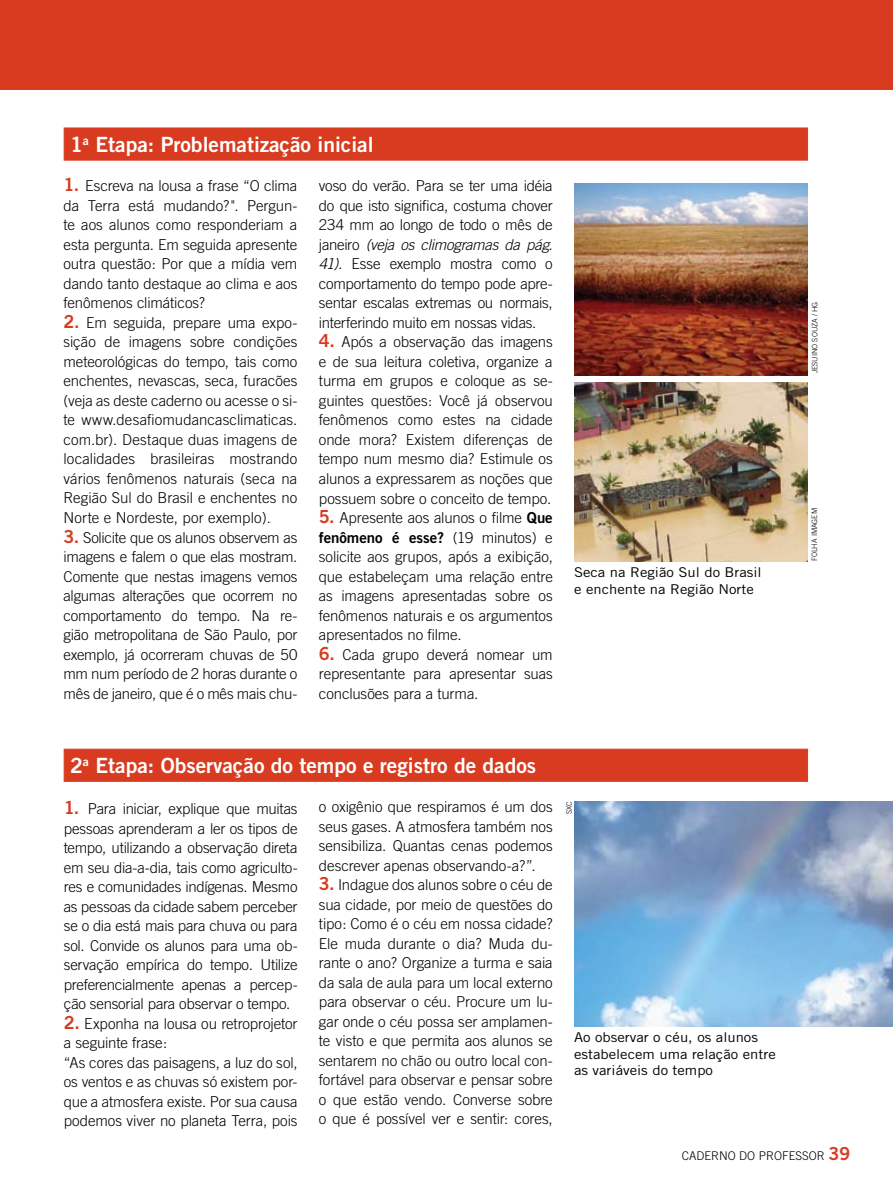
<style>
.page{position:relative;width:893px;height:1191px;background:#fff}
.page>*{position:absolute;margin:0;border:0;box-sizing:border-box;transform-origin:0 0}
.t1{font:21px "Trade Gothic Bold Two";color:#fff}
.t2{font:300 15px/19.5px "Trade Gothic";letter-spacing:-.005em;color:#000;text-align:justify}
.t3{font:15px "Trade Gothic Bold Two";color:#000}
.t4{font:13.5px/16.5px "Trade Gothic";color:#000;scale:1.1 1}
.t5{font:300 12px "Trade Gothic";color:#000}
.t6{font:300 7.5px "Trade Gothic";color:#000}
.s1{font-family:"Trade Gothic Bold Two";font-weight:400;font-size:18px;color:#d83b20}
.s2{font-style:italic}
.s3{font-family:"Trade Gothic Bold Two";font-weight:400}
.s4{font-family:"Trade Gothic";font-weight:300}
</style>
<div class="page">
<div style="left:0;top:0;width:893px;height:89px;background:#d83b20"></div>
<div style="left:64px;top:749px;width:744px;height:32px;background:#d83b20;border:1px solid #d83b20"></div>
<img style="left:574px;top:382px;width:234px;height:179px">
<img style="left:574px;top:184px;width:234px;height:191px">
<div style="left:64px;top:128px;width:744px;height:32px;background:#d83b20"></div>
<img style="left:574px;top:801px;width:319px;height:225px">
<h1 class="t1" style="left:70px;top:131px;width:305px">1<sup>a</sup> Etapa: Problematização inicial</h1>
<p class="t2" style="left:64px;top:176px;width:235px"><span class="s1">1.</span> Escreva na lousa a frase “O clima da Terra está mudando?". Pergun&shy;te aos alunos como responderiam a esta pergunta. Em seguida apresente outra questão: Por que a mídia vem dando tanto destaque ao clima e aos fenômenos climáticos?</p>
<p class="t2" style="left:64px;top:313px;width:235px"><span class="s1">2.</span> Em seguida, prepare uma expo&shy;sição de imagens sobre condições meteorológicas do tempo, tais como enchentes, nevascas, seca, furacões (veja as deste caderno ou acesse o si&shy;te www.desafiomudancasclimaticas. com.br). Destaque duas imagens de localidades brasileiras mostrando vários fenômenos naturais (seca na Região Sul do Brasil e enchentes no Norte e Nordeste, por exemplo).</p>
<p class="t2" style="left:64px;top:527px;width:235px"><span class="s1">3.</span> Solicite que os alunos observem as imagens e falem o que elas mostram.<br>Comente que nestas imagens vemos algumas alterações que ocorrem no comportamento do tempo. Na re&shy;gião metropolitana de São Paulo, por exemplo, já ocorreram chuvas de 50 mm num período de 2 horas durante o mês de janeiro, que é o mês mais chu-</p>
<p class="t2" style="left:319px;top:176px;width:235px">voso do verão. Para se ter uma idéia do que isto significa, costuma chover 234 mm ao longo de todo o mês de janeiro <span class="s2">(veja os climogramas da pág.<br>41).</span> Esse exemplo mostra como o comportamento do tempo pode apre&shy;sentar escalas extremas ou normais, interferindo muito em nossas vidas.</p>
<p class="t2" style="left:319px;top:332px;width:235px"><span class="s1">4.</span> Após a observação das imagens e de sua leitura coletiva, organize a turma em grupos e coloque as se&shy;guintes questões: Você já observou fenômenos como estes na cidade onde mora? Existem diferenças de tempo num mesmo dia? Estimule os alunos a expressarem as noções que possuem sobre o conceito de tempo.</p>
<p class="t2" style="left:319px;top:508px;width:235px"><span class="s1">5.</span> Apresente aos alunos o filme <span class="s3">Que</span></p>
<p class="t3" style="left:319px;top:528px;width:235px">fenômeno é esse? <span class="s4">(19 minutos) e</span></p>
<p class="t2" style="left:319px;top:547px;width:235px">solicite aos grupos, após a exibição, que estabeleçam uma relação entre as imagens apresentadas sobre os fenômenos naturais e os argumentos apresentados no filme.</p>
<p class="t2" style="left:319px;top:644px;width:235px"><span class="s1">6.</span> Cada grupo deverá nomear um representante para apresentar suas conclusões para a turma.</p>
<p class="t4" style="left:574px;top:564px;width:172px">Seca na Região Sul do Brasil e enchente na Região Norte</p>
<p class="t6" style="left:810px;top:373px;width:72px;rotate:-90deg">Jesuino Souza / hg</p>
<p class="t6" style="left:810px;top:561px;width:53px;rotate:-90deg">folha imag em</p>
<h1 class="t1" style="left:70px;top:752px;width:468px">2<sup>a</sup> Etapa: Observação do tempo e registro de dados</h1>
<p class="t2" style="left:64px;top:799px;width:235px"><span class="s1">1.</span> Para iniciar, explique que muitas pessoas aprenderam a ler os tipos de tempo, utilizando a observação direta em seu dia-a-dia, tais como agriculto&shy;res e comunidades indígenas. Mesmo as pessoas da cidade sabem perceber se o dia está mais para chuva ou para sol. Convide os alunos para uma ob&shy;servação empírica do tempo. Utilize preferencialmente apenas a percep&shy;ção sensorial para observar o tempo.</p>
<p class="t2" style="left:64px;top:1013px;width:235px;text-align:left"><span class="s1">2.</span> Exponha na lousa ou retroprojetor a seguinte frase:<br>“As cores das paisagens, a luz do sol, os ventos e as chuvas só existem por&shy;que a atmosfera existe. Por sua causa podemos viver no planeta Terra, pois</p>
<p class="t2" style="left:319px;top:796px;width:235px">o oxigênio que respiramos é um dos seus gases. A atmosfera também nos sensibiliza. Quantas cenas podemos descrever apenas observando-a?”.</p>
<p class="t2" style="left:319px;top:874px;width:235px"><span class="s1">3.</span> I ndague dos alunos sobre o céu de sua cidade, por meio de questões do tipo: Como é o céu em nossa cidade?<br>Ele muda durante o dia? Muda du&shy;rante o ano? Organize a turma e saia da sala de aula para um local externo para observar o céu. Procure um lu&shy;gar onde o céu possa ser amplamen&shy;te visto e que permita aos alunos se sentarem no chão ou outro local con&shy;fortável para observar e pensar sobre o que estão vendo. Converse sobre o que é possível ver e sentir: cores,</p>
<p class="t6" style="left:565px;top:814px;width:14px;rotate:-90deg">SXC</p>
<p class="t4" style="left:574px;top:1028px;width:185px">Ao observar o céu, os alunos estabelecem uma relação entre as variáveis do tempo</p>
<p class="t5" style="left:682px;top:1148px;width:170px">caderno do professor <span class="s1">39</span></p>
</div>
